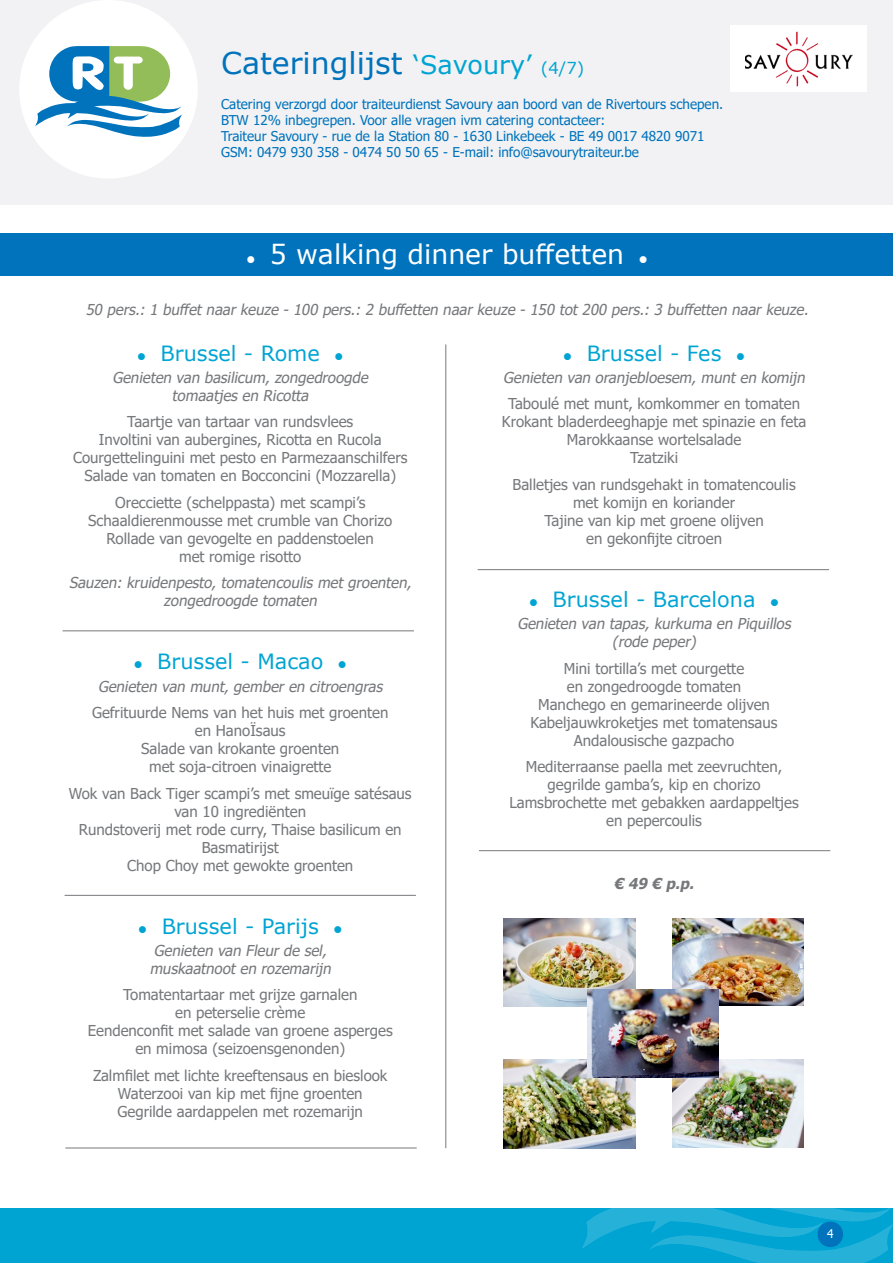
<style>
.page{position:relative;width:893px;height:1263px;background:#fff}
.page>*{position:absolute;margin:0;border:0;box-sizing:border-box;transform-origin:0 0}
.t1{font:30px "Verdana";color:#0073bc}
.t2{font:27px "Verdana";color:#fff}
.t3{font:21px "Verdana";color:#00a4d3}
.t4{font:15px/18px "Tahoma";color:#76787b;text-align:center}
.t5{font:italic 15px/18px "Tahoma";color:#76787b;text-align:center}
.t6{font:italic 700 15px "Tahoma";color:#76787b}
.t7{font:13.5px/16.2px "Tahoma";color:#0073bc}
.t8{font:12px "Tahoma";color:#fff}
.s1{font-size:25.5px;color:#00a4d3}
.s2{font-size:16.5px;color:#00a4d3}
</style>
<div class="page">
<div style="left:0;top:0;width:893px;height:204px;background:#f2f2f4"></div>
<div style="left:0;top:1209px;width:893px;height:54px;background:#00a4d3"></div>
<svg style="left:582px;top:1208px;width:310px;height:55px"></svg>
<div style="left:817px;top:1221px;width:26px;height:26px;background:#0073bc;border-radius:50%"></div>
<div style="left:19px;top:0;width:179px;height:179px;background:#fff;border-radius:50%"></div>
<svg style="left:35px;top:46px;width:147px;height:91px"></svg>
<div style="left:730px;top:25px;width:137px;height:67px;background:#fff"></div>
<img style="left:745px;top:32px;width:107px;height:54px">
<div style="left:0;top:234px;width:893px;height:42px;background:#0073bc"></div>
<hr style="left:446px;top:344px;width:1px;height:804px;background:#76787b">
<hr style="left:478px;top:569px;width:351px;height:1px;background:#76787b">
<hr style="left:63px;top:631px;width:351px;height:1px;background:#76787b">
<hr style="left:65px;top:895px;width:351px;height:1px;background:#76787b">
<hr style="left:65px;top:1148px;width:352px;height:1px;background:#76787b">
<hr style="left:479px;top:850px;width:351px;height:1px;background:#76787b">
<img style="left:504px;top:918px;width:131px;height:88px">
<img style="left:672px;top:918px;width:132px;height:88px">
<img style="left:504px;top:1060px;width:131px;height:88px">
<img style="left:672px;top:1060px;width:132px;height:88px">
<img style="left:587px;top:989px;width:132px;height:89px">
<p class="t1" style="left:221px;top:42px;width:365px">Cateringlijst <span class="s1">‘Savoury’</span> <span class="s2">(4/7)</span></p>
<p class="t7" style="left:221px;top:97px;width:504px">Catering verzorgd door traiteurdienst Savoury aan boord van de Rivertours schepen.</p>
<p class="t7" style="left:221px;top:113px;width:485px">BTW 12% inbegrepen. Voor alle vragen ivm catering contacteer:<br>Traiteur Savoury - rue de la Station 80 - 1630 Linkebeek - BE 49 0017 4820 9071</p>
<p class="t7" style="left:221px;top:145px;width:419px">GSM: 0479 930 358 - 0474 50 50 65 - E-mail: info@savourytraiteur.be</p>
<p class="t2" style="left:246px;top:236px;width:403px">● 5 walking dinner buffetten ●</p>
<p class="t5" style="left:86px;top:302px;width:728px">50 pers.:1 buffetnaarkeuze -100 pers.:2 buffetten naarkeuze -150 tot200 pers.:3 buffetten naarkeuze.</p>
<p class="t3" style="left:137px;top:338px;width:208px">● Brussel - Rome ●</p>
<p class="t5" style="left:112px;top:369px;width:261px">Genieten van basilicum,zongedroogde tomaatjesen Ricotta</p>
<p class="t4" style="left:127px;top:414px;width:227px">Taartje van tartaar van rundsvlees</p>
<p class="t4" style="left:99px;top:432px;width:284px">Involtini van aubergines, Ricotta en Rucola</p>
<p class="t4" style="left:73px;top:450px;width:336px">Courgettelinguini met pesto en Parmezaanschilfers</p>
<p class="t4" style="left:84px;top:468px;width:313px">Salade van tomaten en Bocconcini (Mozzarella)</p>
<p class="t4" style="left:115px;top:494px;width:252px">Orecciette (schelppasta) met scampi’s</p>
<p class="t4" style="left:88px;top:512px;width:306px">Schaaldierenmousse met crumble van Chorizo</p>
<p class="t4" style="left:107px;top:530px;width:269px">Rollade van gevogelte en paddenstoelen met romige risotto</p>
<p class="t5" style="left:69px;top:575px;width:348px">Sauzen:kruidenpesto,tomatencoulismetgroenten, zongedroogde tomaten</p>
<p class="t3" style="left:563px;top:338px;width:183px">● Brussel - Fes ●</p>
<p class="t5" style="left:503px;top:369px;width:307px">Genieten van oranjebloesem,munten komij n</p>
<p class="t4" style="left:508px;top:396px;width:294px">Taboulé met munt, komkommer en tomaten</p>
<p class="t4" style="left:502px;top:414px;width:306px">Krokant bladerdeeghapje met spinazie en feta</p>
<p class="t4" style="left:567px;top:432px;width:176px">Marokkaanse wortelsalade</p>
<p class="t4" style="left:630px;top:450px;width:50px">Tzatziki</p>
<p class="t4" style="left:512px;top:476px;width:285px">Balletjes van rundsgehakt in tomatencoulis met komijn en koriander</p>
<p class="t4" style="left:544px;top:512px;width:221px">Tajine van kip met groene olijven en gekonfijte citroen</p>
<p class="t3" style="left:529px;top:585px;width:251px">● Brussel - Barcelona ●</p>
<p class="t5" style="left:517px;top:615px;width:279px">Genieten van tapas,kurkuma en Piquillos (rode peper)</p>
<p class="t4" style="left:564px;top:660px;width:182px;text-align:left">Mini tortilla’s met courgette en zongedroogde tomaten</p>
<p class="t4" style="left:538px;top:696px;width:233px">Manchego en gemarineerde olijven</p>
<p class="t4" style="left:531px;top:714px;width:248px">Kabeljauwkroketjes met tomatensaus</p>
<p class="t4" style="left:574px;top:732px;width:162px">Andalousische gazpacho</p>
<p class="t4" style="left:526px;top:758px;width:258px">Mediterraanse paella met zeevruchten, gegrilde gamba’s, kip en chorizo</p>
<p class="t4" style="left:509px;top:794px;width:291px">Lamsbrochette met gebakken aardappeltjes en pepercoulis</p>
<p class="t3" style="left:134px;top:647px;width:215px">● Brussel - Macao ●</p>
<p class="t5" style="left:98px;top:678px;width:290px">Genieten van munt,gemberen citroengras</p>
<p class="t4" style="left:92px;top:704px;width:298px">Gefrituurde Nems van het huis met groenten en HanoÏsaus</p>
<p class="t4" style="left:141px;top:740px;width:200px">Salade van krokante groenten met soja-citroen vinaigrette</p>
<p class="t4" style="left:69px;top:785px;width:344px">Wok van Back Tiger scampi’s met smeuïge satésaus van 10 ingrediënten</p>
<p class="t4" style="left:79px;top:821px;width:324px">Rundstoverij met rode curry, Thaise basilicum en<br>Basmatirijst</p>
<p class="t4" style="left:127px;top:857px;width:228px">Chop Choy met gewokte groenten</p>
<p class="t3" style="left:138px;top:911px;width:206px">● Brussel - Parijs ●</p>
<p class="t5" style="left:150px;top:942px;width:186px;text-align:left">Genieten van Fleurde sel, muskaatnooten rozemarijn</p>
<p class="t4" style="left:123px;top:987px;width:236px">Tomatentartaar met grijze garnalen en peterselie crème</p>
<p class="t4" style="left:88px;top:1023px;width:306px">Eendenconfit met salade van groene asperges en mimosa (seizoensgenonden)</p>
<p class="t4" style="left:93px;top:1067px;width:296px">Zalmfilet met lichte kreeftensaus en bieslook</p>
<p class="t4" style="left:118px;top:1085px;width:246px">Waterzooi van kip met fijne groenten</p>
<p class="t4" style="left:117px;top:1103px;width:247px">Gegrilde aardappelen met rozemarijn</p>
<p class="t6" style="left:614px;top:873px;width:85px">€ 49 € p.p.</p>
<p class="t8" style="left:827px;top:1225px;width:8px">4</p>
</div>
